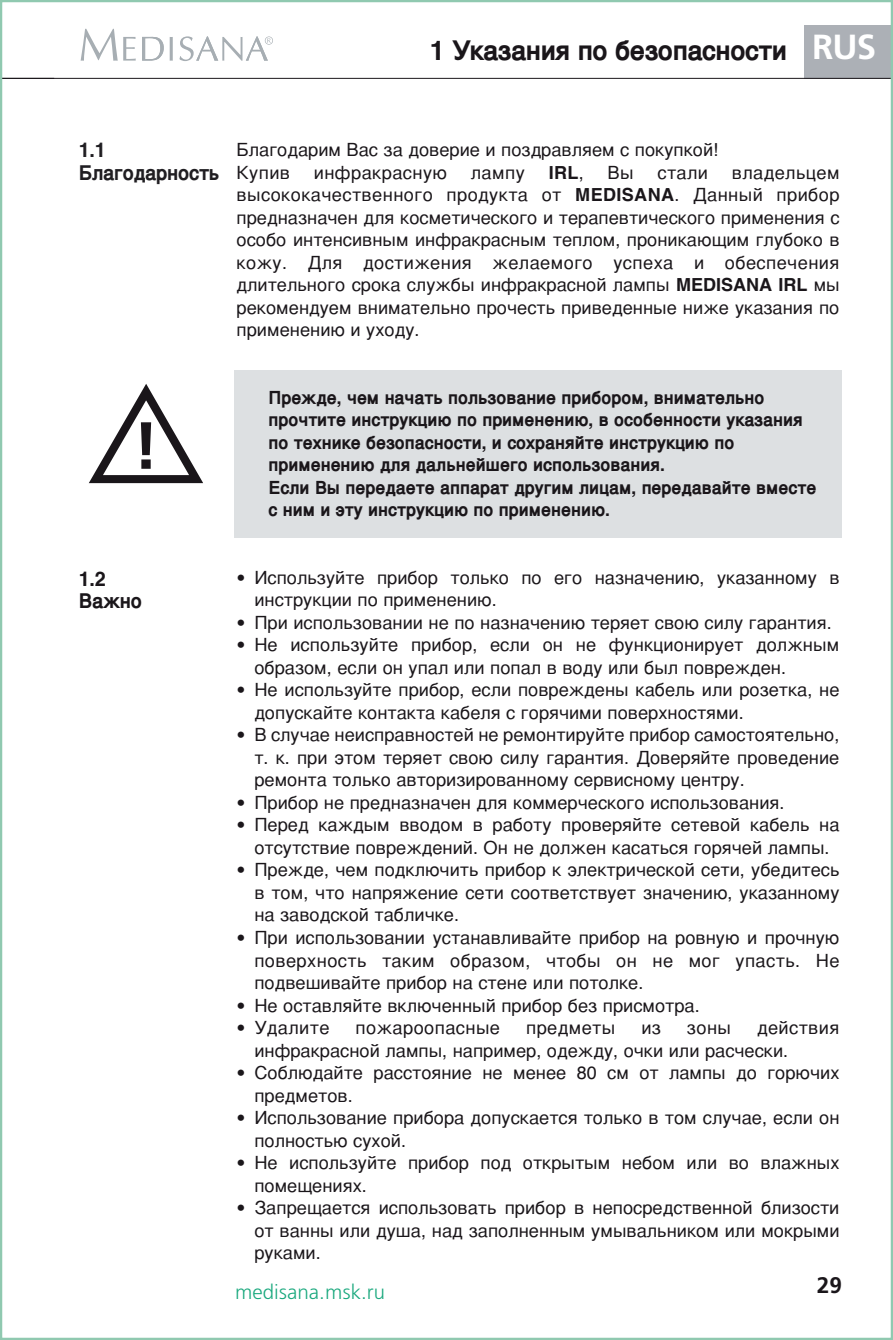
<style>
.page{position:relative;width:893px;height:1340px;background:#fff}
.page>*{position:absolute;margin:0;border:0;box-sizing:border-box;transform-origin:0 0}
.t1{font:700 27px "Helvetica";letter-spacing:-.015em;color:#1a161a}
.t2{font:700 22.5px "Frutiger";color:#1a161a}
.t3{font:700 20.25px/22.5px "Helvetica";letter-spacing:-.01em;color:#201e22}
.t4{font:300 20.25px "Free Set";color:#19a87d}
.t5{font:700 20.25px/22.5px "Helvetica";letter-spacing:-.01em;color:#1a161a}
.t6{font:18px/22.5px "Helvetica";color:#1a161a}
.t7{font:700 18px/22.5px "Helvetica";color:#1a161a}
.t8{font:18px "Helvetica";letter-spacing:.02em;color:#1a161a}
.s1{font-family:"Frutiger";font-size:34.88px;color:#fff}
.s2{font-weight:400}
.s3{font-weight:700}
.s4{font-family:"Frutiger";font-weight:300}
</style>
<div class="page">
<svg style="left:3px;top:25px;width:887px;height:513px"></svg>
<h1 class="t1" style="left:430px;top:26px;width:448px">1 Указания по безопасности <span class="s1">RUS</span></h1>
<p class="t3" style="left:79px;top:138px;width:142px">1.1<br>Благодарность</p>
<p class="t6" style="left:237px;top:138px;width:483px">Благодарим Вас за доверие и поздравляем с покупкой!<br>Купив</p>
<p class="t8" style="left:314px;top:157px;width:135px">инфракрасную</p>
<p class="t6" style="left:471px;top:160px;width:55px">лампу</p>
<p class="t7" style="left:549px;top:160px;width:37px">IRL<span class="s2">,</span></p>
<p class="t6" style="left:608px;top:160px;width:28px">Вы</p>
<p class="t6" style="left:657px;top:160px;width:52px">стали</p>
<p class="t6" style="left:237px;top:160px;width:605px;text-align:justify;text-indent:495px">владельцем высококачественного продукта от <span class="s3">MEDISANA</span>. Данный прибор предназначен для косметического и терапевтического применения с особо интенсивным инфракрасным теплом, проникающим глубоко в кожу. Для достижения желаемого успеха и обеспечения длительного срока службы инфракрасной лампы <span class="s3">MEDISANA IRL</span> мы рекомендуем внимательно прочесть приведенные ниже указания по применению и уходу.</p>
<p class="t7" style="left:268px;top:385px;width:549px">Прежде, чем начать пользование прибором, внимательно прочтите инструкцию по применению, в особенности указания по технике безопасности, и сохраняйте инструкцию по применению для дальнейшего использования.<br>Если Вы передаете аппарат другим лицам, передавайте вместе с ним и эту инструкцию по применению.</p>
<p class="t5" style="left:79px;top:566px;width:65px">1.2<br>Важно</p>
<p class="t6" style="left:254px;top:565px;width:587px;text-indent:-18px"><span class="s4">•</span> Используйте прибор только по его назначению, указанному в инструкции по применению.</p>
<p class="t6" style="left:237px;top:610px;width:596px"><span class="s4">•</span> При использовании не по назначению теряет свою силу гарантия.</p>
<p class="t6" style="left:254px;top:633px;width:586px;text-indent:-18px"><span class="s4">•</span> Не используйте прибор, если он не функционирует должным образом, если он упал или попал в воду или был поврежден.</p>
<p class="t6" style="left:254px;top:678px;width:587px;text-indent:-18px"><span class="s4">•</span> Не используйте прибор, если повреждены кабель или розетка, не допускайте контакта кабеля с горячими поверхностями.</p>
<p class="t6" style="left:254px;top:723px;width:587px;text-align:justify;text-indent:-18px"><span class="s4">•</span> В случае неисправностей не ремонтируйте прибор самостоятельно, т. к. при этом теряет свою силу гарантия. Доверяйте проведение ремонта только авторизированному сервисному центру.</p>
<p class="t6" style="left:237px;top:790px;width:549px"><span class="s4">•</span> Прибор не предназначен для коммерческого использования.</p>
<p class="t6" style="left:237px;top:813px;width:604px;text-align:center"><span class="s4">•</span> Перед каждым вводом в работу проверяйте сетевой кабель на отсутствие повреждений. Он не должен касаться горячей лампы.</p>
<p class="t6" style="left:254px;top:858px;width:587px;text-align:justify;text-indent:-18px"><span class="s4">•</span> Прежде, чем подключить прибор к электрической сети, убедитесь в том, что напряжение сети соответствует значению, указанному на заводской табличке.</p>
<p class="t6" style="left:254px;top:925px;width:587px;text-align:justify;text-indent:-18px"><span class="s4">•</span> При использовании устанавливайте прибор на ровную и прочную поверхность таким образом, чтобы он не мог упасть. Не подвешивайте прибор на стене или потолке.</p>
<p class="t6" style="left:237px;top:993px;width:465px"><span class="s4">•</span> Не оставляйте включенный прибор без присмотра.</p>
<p class="t8" style="left:237px;top:1012px;width:94px"><span class="s4">•</span> Удалите</p>
<p class="t8" style="left:356px;top:1012px;width:146px">пожароопасные</p>
<p class="t8" style="left:526px;top:1012px;width:91px">предметы</p>
<p class="t6" style="left:641px;top:1015px;width:21px">из</p>
<p class="t6" style="left:687px;top:1015px;width:46px">зоны</p>
<p class="t6" style="left:254px;top:1015px;width:586px;text-indent:503px">действия инфракрасной лампы, например, одежду, очки или расчески.</p>
<p class="t6" style="left:254px;top:1060px;width:587px;text-indent:-18px"><span class="s4">•</span> Соблюдайте расстояние не менее 80 см от лампы до горючих предметов.</p>
<p class="t6" style="left:254px;top:1105px;width:587px;text-indent:-18px"><span class="s4">•</span> Использование прибора допускается только в том случае, если он полностью сухой.</p>
<p class="t6" style="left:254px;top:1150px;width:587px;text-indent:-18px"><span class="s4">•</span> Не используйте прибор под открытым небом или во влажных помещениях.</p>
<p class="t6" style="left:254px;top:1195px;width:587px;text-align:justify;text-indent:-18px"><span class="s4">•</span> Запрещается использовать прибор в непосредственной близости от ванны или душа, над заполненным умывальником или мокрыми руками.</p>
<p class="t4" style="left:235px;top:1279px;width:152px">medisana.msk.ru</p>
<p class="t2" style="left:817px;top:1271px;width:27px">29</p>
</div>
